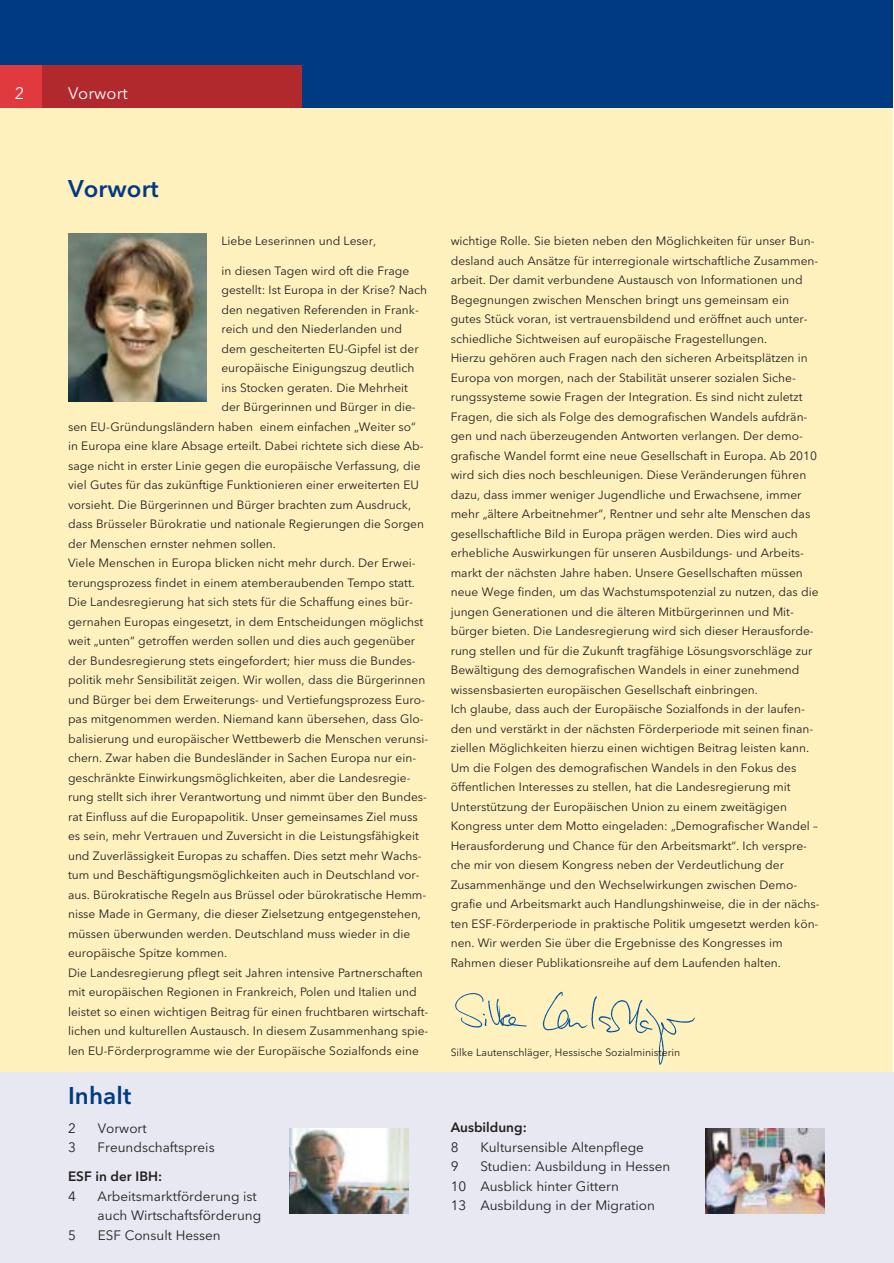
<style>
.page{position:relative;width:894px;height:1263px;background:#fff}
.page>*{position:absolute;margin:0;border:0;box-sizing:border-box;transform-origin:0 0}
.t1{font:600 24px "Avenir Next LT Pro";letter-spacing:.005em;color:#003a82}
.t2{font:16.5px "Avenir Next LT Pro";color:#fff}
.t3{font:13.5px/19.5px "Avenir Next LT Pro";color:#231f1f}
.t4{font:600 13.5px "Avenir Next LT Pro";color:#231f1f}
.t5{font:12px/19.5px "Avenir Next LT Pro";color:#231f1f}
.t6{font:10.5px "Avenir Next LT Pro";color:#231f1f}
</style>
<div class="page">
<div style="left:0;top:2px;width:893px;height:1088px;background:#fff1be"></div>
<div style="left:0;top:1073px;width:894px;height:190px;background:#e7e8f1"></div>
<img style="left:706px;top:1128px;width:119px;height:85px">
<img style="left:289px;top:1128px;width:119px;height:85px">
<div style="left:0;top:0;width:893px;height:108px;background:#003a82"></div>
<div style="left:0;top:65px;width:43px;height:43px;background:#e0393e"></div>
<div style="left:43px;top:65px;width:259px;height:43px;background:#b2292d"></div>
<img style="left:68px;top:234px;width:138px;height:167px">
<img style="left:455px;top:991px;width:241px;height:74px">
<h2 class="t2" style="left:15px;top:87px;width:11px">2</h2>
<h2 class="t2" style="left:68px;top:87px;width:61px">Vorwort</h2>
<h1 class="t1" style="left:68px;top:179px;width:92px">Vorwort</h1>
<p class="t5" style="left:221px;top:232px;width:156px">Liebe Leserinnen und Leser,</p>
<p class="t5" style="left:221px;top:262px;width:189px">in diesen Tagen wird oft die Frage</p>
<p class="t5" style="left:221px;top:281px;width:207px">gestellt: Ist Europa in der Krise? Nach</p>
<p class="t5" style="left:221px;top:301px;width:199px">den negativen Referenden in Frank-</p>
<p class="t5" style="left:221px;top:320px;width:182px">reich und den Niederlanden und</p>
<p class="t5" style="left:221px;top:340px;width:199px">dem gescheiterten EU-Gipfel ist der</p>
<p class="t5" style="left:221px;top:359px;width:194px">europäische Einigungszug deutlich</p>
<p class="t5" style="left:221px;top:379px;width:188px">ins Stocken geraten. Die Mehrheit</p>
<p class="t5" style="left:221px;top:398px;width:196px">der Bürgerinnen und Bürger in die-</p>
<p class="t5" style="left:68px;top:418px;width:349px">sen EU-Gründungsländern haben einem einfachen „Weiter so“</p>
<p class="t5" style="left:68px;top:437px;width:357px">in Europa eine klare Absage erteilt. Dabei richtete sich diese Ab-</p>
<p class="t5" style="left:68px;top:457px;width:354px">sage nicht in erster Linie gegen die europäische Verfassung, die</p>
<p class="t5" style="left:68px;top:476px;width:352px">viel Gutes für das zukünftige Funktionieren einer erweiterten EU</p>
<p class="t5" style="left:68px;top:496px;width:345px">vorsieht. Die Bürgerinnen und Bürger brachten zum Ausdruck,</p>
<p class="t5" style="left:68px;top:515px;width:358px">dass Brüsseler Bürokratie und nationale Regierungen die Sorgen</p>
<p class="t5" style="left:68px;top:535px;width:210px">der Menschen ernster nehmen sollen.</p>
<p class="t5" style="left:68px;top:554px;width:349px">Viele Menschen in Europa blicken nicht mehr durch. Der Erwei-</p>
<p class="t5" style="left:68px;top:574px;width:348px">terungsprozess findet in einem atemberaubenden Tempo statt.</p>
<p class="t5" style="left:68px;top:593px;width:346px">Die Landesregierung hat sich stets für die Schaffung eines bür-</p>
<p class="t5" style="left:68px;top:613px;width:357px">gernahen Europas eingesetzt, in dem Entscheidungen möglichst</p>
<p class="t5" style="left:68px;top:632px;width:349px">weit „unten“ getroffen werden sollen und dies auch gegenüber</p>
<p class="t5" style="left:68px;top:652px;width:349px">der Bundesregierung stets eingefordert; hier muss die Bundes-</p>
<p class="t5" style="left:68px;top:671px;width:359px">politik mehr Sensibilität zeigen. Wir wollen, dass die Bürgerinnen</p>
<p class="t5" style="left:68px;top:691px;width:358px">und Bürger bei dem Erweiterungs- und Vertiefungsprozess Euro-</p>
<p class="t5" style="left:68px;top:710px;width:357px">pas mitgenommen werden. Niemand kann übersehen, dass Glo-</p>
<p class="t5" style="left:68px;top:730px;width:362px">balisierung und europäischer Wettbewerb die Menschen verunsi-</p>
<p class="t5" style="left:68px;top:749px;width:350px">chern. Zwar haben die Bundesländer in Sachen Europa nur ein-</p>
<p class="t5" style="left:68px;top:769px;width:344px">geschränkte Einwirkungsmöglichkeiten, aber die Landesregie-</p>
<p class="t5" style="left:68px;top:788px;width:361px">rung stellt sich ihrer Verantwortung und nimmt über den Bundes-</p>
<p class="t5" style="left:68px;top:808px;width:351px">rat Einfluss auf die Europapolitik. Unser gemeinsames Ziel muss</p>
<p class="t5" style="left:68px;top:827px;width:352px">es sein, mehr Vertrauen und Zuversicht in die Leistungsfähigkeit</p>
<p class="t5" style="left:68px;top:847px;width:355px">und Zuverlässigkeit Europas zu schaffen. Dies setzt mehr Wachs-</p>
<p class="t5" style="left:68px;top:866px;width:353px">tum und Beschäftigungsmöglichkeiten auch in Deutschland vor-</p>
<p class="t5" style="left:68px;top:886px;width:360px">aus. Bürokratische Regeln aus Brüssel oder bürokratische Hemm-</p>
<p class="t5" style="left:68px;top:905px;width:355px">nisse Made in Germany, die dieser Zielsetzung entgegenstehen,</p>
<p class="t5" style="left:68px;top:925px;width:344px">müssen überwunden werden. Deutschland muss wieder in die</p>
<p class="t5" style="left:68px;top:944px;width:161px">europäische Spitze kommen.</p>
<p class="t5" style="left:68px;top:964px;width:356px">Die Landesregierung pflegt seit Jahren intensive Partnerschaften</p>
<p class="t5" style="left:68px;top:983px;width:350px">mit europäischen Regionen in Frankreich, Polen und Italien und</p>
<p class="t5" style="left:68px;top:1003px;width:362px">leistet so einen wichtigen Beitrag für einen fruchtbaren wirtschaft-</p>
<p class="t5" style="left:68px;top:1022px;width:362px">lichen und kulturellen Austausch. In diesem Zusammenhang spie-</p>
<p class="t5" style="left:68px;top:1042px;width:352px">len EU-Förderprogramme wie der Europäische Sozialfonds eine</p>
<h1 class="t1" style="left:68px;top:1086px;width:65px">Inhalt</h1>
<p class="t3" style="left:68px;top:1119px;width:9px">2</p>
<p class="t3" style="left:98px;top:1119px;width:50px">Vorwort</p>
<p class="t3" style="left:68px;top:1139px;width:9px">3</p>
<p class="t3" style="left:98px;top:1139px;width:119px">Freundschaftspreis</p>
<p class="t4" style="left:68px;top:1171px;width:96px">ESF in der IBH:</p>
<p class="t3" style="left:68px;top:1188px;width:9px">4</p>
<p class="t3" style="left:98px;top:1188px;width:165px">Arbeitsmarktförderung ist auch Wirtschaftsförderung</p>
<p class="t3" style="left:68px;top:1227px;width:9px">5</p>
<p class="t3" style="left:98px;top:1227px;width:124px">ESF Consult Hessen</p>
<p class="t5" style="left:451px;top:232px;width:371px">wichtige Rolle. Sie bieten neben den Möglichkeiten für unser Bun&shy;desland auch Ansätze für interregionale wirtschaftliche Zusammen&shy;arbeit. Der damit verbundene Austausch von Informationen und Begegnungen zwischen Menschen bringt uns gemeinsam ein gutes Stück voran, ist vertrauensbildend und eröffnet auch unter&shy;schiedliche Sichtweisen auf europäische Fragestellungen.<br>Hierzu gehören auch Fragen nach den sicheren Arbeitsplätzen in Europa von morgen, nach der Stabilität unserer sozialen Siche&shy;rungssysteme sowie Fragen der Integration. Es sind nicht zuletzt Fragen, die sich als Folge des demografischen Wandels aufdrän&shy;gen und nach überzeugenden Antworten verlangen. Der demo&shy;grafische Wandel formt eine neue Gesellschaft in Europa. Ab 2010 wird sich dies noch beschleunigen. Diese Veränderungen führen dazu, dass immer weniger Jugendliche und Erwachsene, immer mehr „ältere Arbeitnehmer“, Rentner und sehr alte Menschen das gesellschaftliche Bild in Europa prägen werden. Dies wird auch erhebliche Auswirkungen für unseren Ausbildungs- und Arbeits&shy;markt der nächsten Jahre haben. Unsere Gesellschaften müssen neue Wege finden, um das Wachstumspotenzial zu nutzen, das die jungen Generationen und die älteren Mitbürgerinnen und Mit&shy;bürger bieten. Die Landesregierung wird sich dieser Herausforde&shy;rung stellen und für die Zukunft tragfähige Lösungsvorschläge zur Bewältigung des demografischen Wandels in einer zunehmend wissensbasierten europäischen Gesellschaft einbringen.<br>Ich glaube, dass auch der Europäische Sozialfonds in der laufen&shy;den und verstärkt in der nächsten Förderperiode mit seinen finan&shy;ziellen Möglichkeiten hierzu einen wichtigen Beitrag leisten kann.<br>Um die Folgen des demografischen Wandels in den Fokus des öffentlichen Interesses zu stellen, hat die Landesregierung mit Unterstützung der Europäischen Union zu einem zweitägigen Kongress unter dem Motto eingeladen: „Demografischer Wandel – Herausforderung und Chance für den Arbeitsmarkt“. Ich verspre&shy;che mir von diesem Kongress neben der Verdeutlichung der Zusammenhänge und den Wechselwirkungen zwischen Demo&shy;grafie und Arbeitsmarkt auch Handlungshinweise, die in der nächs&shy;ten ESF-Förderperiode in praktische Politik umgesetzt werden kön&shy;nen. Wir werden Sie über die Ergebnisse des Kongresses im Rahmen dieser Publikationsreihe auf dem Laufenden halten.</p>
<p class="t6" style="left:451px;top:1048px;width:231px">Silke Lautenschläger, Hessische Sozialministerin</p>
<p class="t4" style="left:451px;top:1123px;width:78px">Ausbildung:</p>
<p class="t3" style="left:451px;top:1139px;width:9px">8</p>
<p class="t3" style="left:480px;top:1139px;width:165px">Kultursensible Altenpflege</p>
<p class="t3" style="left:451px;top:1158px;width:9px">9</p>
<p class="t3" style="left:451px;top:1158px;width:221px;text-indent:30px">Studien: Ausbildung in Hessen<br>10 Ausblick hinter Gittern<br>13 Ausbildung in der Migration</p>
</div>
